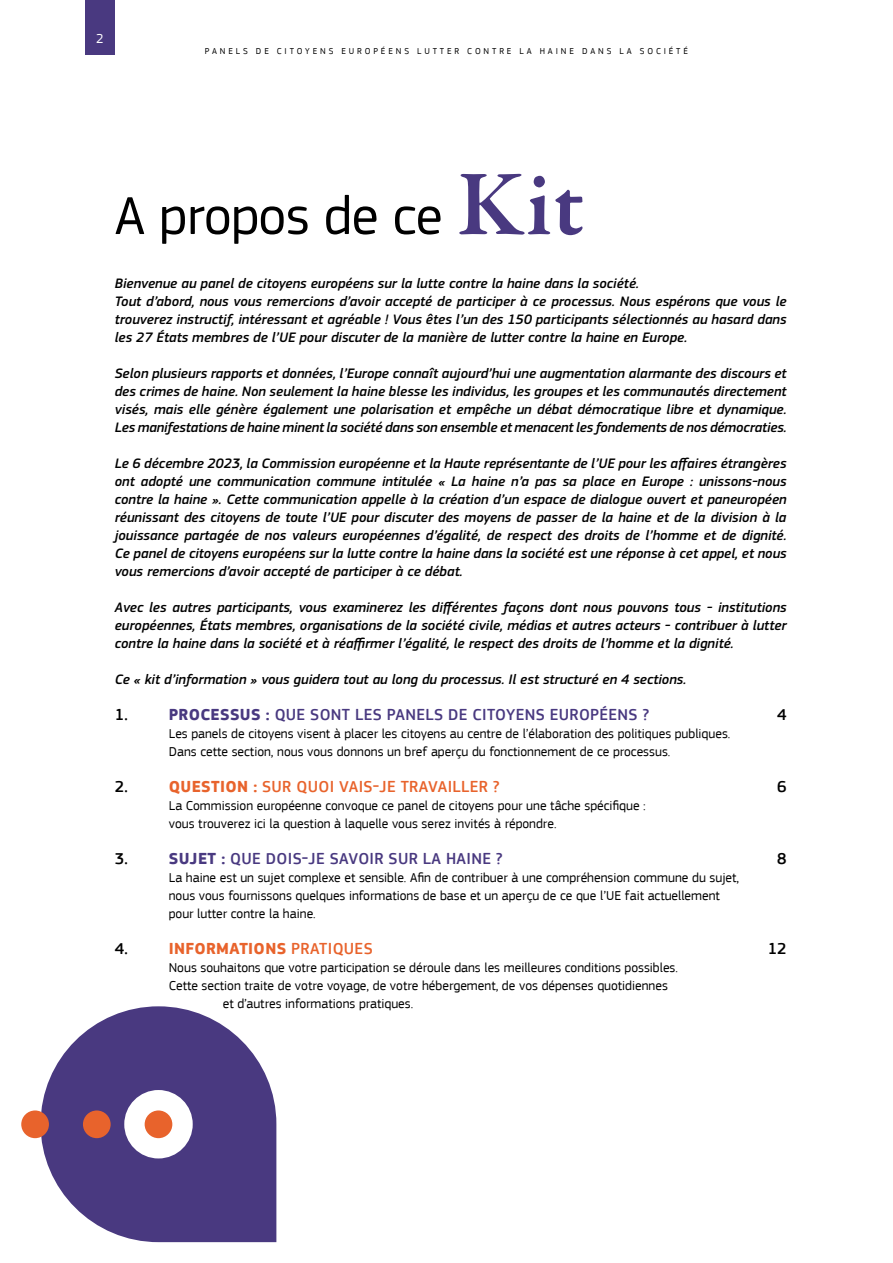
<style>
.page{position:relative;width:893px;height:1263px;background:#fff}
.page>*{position:absolute;margin:0;border:0;box-sizing:border-box;transform-origin:0 0}
.t1{font:55.5px "EC Square Sans Pro";letter-spacing:-.01em;color:#000}
.t2{font:500 16.5px "EC Square Sans Pro";letter-spacing:.02em;color:#493980}
.t3{font:500 16.5px "EC Square Sans Pro";letter-spacing:.02em;color:#e8632c}
.t4{font:700 16.5px "EC Square Sans Pro";letter-spacing:.02em;color:#e8632c}
.t5{font:500 16.5px "EC Square Sans Pro";color:#000}
.t6{font:italic 500 14.25px/18px "EC Square Sans Pro";color:#000;text-align:justify}
.t7{font:13.5px/18px "EC Square Sans Pro";color:#000}
.t8{font:13.5px "EC Square Sans Pro";color:#fff}
.t9{font:9px "EC Square Sans Pro";letter-spacing:.32em;color:#000}
.s1{font-family:"Garamond Premr Pro";font-weight:600;font-size:94.5px;color:#493980}
.s2{font-weight:700}
.s3{font-weight:500}
</style>
<div class="page">
<div style="left:85px;top:0;width:30px;height:54px;background:#493980"></div>
<svg style="left:41px;top:1006px;width:235px;height:236px;fill:#493980"></svg>
<div style="left:21px;top:1110px;width:28px;height:28px;background:#e8632c;border-radius:50%"></div>
<div style="left:83px;top:1110px;width:28px;height:28px;background:#e8632c;border-radius:50%"></div>
<p class="t8" style="left:96px;top:30px;width:9px">2</p>
<p class="t9" style="left:205px;top:46px;width:485px">PANELS DE CITOYENS EUROPÉENS LUTTER CONTRE LA HAINE DANS LA SOCIÉTÉ</p>
<h1 class="t1" style="left:115px;top:183px;width:471px">A propos de ce <span class="s1">Kit</span></h1>
<p class="t6" style="left:115px;top:275px;width:673px;text-align:left">Bienvenue au panel de citoyens européens sur la lutte contre la haine dans la société.<br>Tout d’abord, nous vous remercions d’avoir accepté de participer à ce processus. Nous espérons que vous le trouverez instructif, intéressant et agréable ! Vous êtes l’un des 150 participants sélectionnés au hasard dans les 27 États membres de l’UE pour discuter de la manière de lutter contre la haine en Europe.</p>
<p class="t6" style="left:115px;top:365px;width:673px">Selon plusieurs rapports et données, l’Europe connaît aujourd’hui une augmentation alarmante des discours et des crimes de haine. Non seulement la haine blesse les individus, les groupes et les communautés directement visés, mais elle génère également une polarisation et empêche un débat démocratique libre et dynamique.<br>Les manifestations de haine minent la société dans son ensemble et menacent les fondements de nos démocraties.</p>
<p class="t6" style="left:115px;top:455px;width:673px">Le 6 décembre 2023, la Commission européenne et la Haute représentante de l’UE pour les affaires étrangères ont adopté une communication commune intitulée « La haine n’a pas sa place en Europe : unissons-nous contre la haine ». Cette communication appelle à la création d’un espace de dialogue ouvert et paneuropéen réunissant des citoyens de toute l’UE pour discuter des moyens de passer de la haine et de la division à la jouissance partagée de nos valeurs européennes d’égalité, de respect des droits de l’homme et de dignité.<br>Ce panel de citoyens européens sur la lutte contre la haine dans la société est une réponse à cet appel, et nous vous remercions d’avoir accepté de participer à ce débat.</p>
<p class="t6" style="left:115px;top:599px;width:673px">Avec les autres participants, vous examinerez les différentes façons dont nous pouvons tous - institutions européennes, États membres, organisations de la société civile, médias et autres acteurs - contribuer à lutter contre la haine dans la société et à réaffirmer l’égalité, le respect des droits de l’homme et la dignité.</p>
<p class="t6" style="left:115px;top:671px;width:573px">Ce « kit d’information » vous guidera tout au long du processus. Il est structuré en 4 sections.</p>
<p class="t5" style="left:115px;top:705px;width:15px">1.</p>
<p class="t2" style="left:169px;top:705px;width:482px"><span class="s2">PROCESSUS :</span> QUE SONT LES PANELS DE CITOYENS EUROPÉENS ?</p>
<p class="t5" style="left:777px;top:705px;width:11px">4</p>
<p class="t7" style="left:169px;top:725px;width:563px">Les panels de citoyens visent à placer les citoyens au centre de l’élaboration des politiques publiques.<br>Dans cette section, nous vous donnons un bref aperçu du fonctionnement de ce processus.</p>
<p class="t5" style="left:115px;top:777px;width:15px">2.</p>
<p class="t3" style="left:169px;top:777px;width:332px"><span class="s2">QUESTION :</span> SUR QUOI VAIS-JE TRAVAILLER ?</p>
<p class="t5" style="left:777px;top:777px;width:11px">6</p>
<p class="t7" style="left:169px;top:797px;width:479px">La Commission européenne convoque ce panel de citoyens pour une tâche spécifique : vous trouverez ici la question à laquelle vous serez invités à répondre.</p>
<p class="t5" style="left:115px;top:849px;width:15px">3.</p>
<p class="t2" style="left:169px;top:849px;width:335px"><span class="s2">SUJET :</span> QUE DOIS-JE SAVOIR SUR LA HAINE ?</p>
<p class="t5" style="left:777px;top:849px;width:11px">8</p>
<p class="t7" style="left:169px;top:869px;width:572px">La haine est un sujet complexe et sensible. Afin de contribuer à une compréhension commune du sujet, nous vous fournissons quelques informations de base et un aperçu de ce que l’UE fait actuellement pour lutter contre la haine.</p>
<p class="t5" style="left:115px;top:939px;width:15px">4.</p>
<p class="t4" style="left:169px;top:939px;width:205px">INFORMATIONS <span class="s3">PRATIQUES</span></p>
<p class="t5" style="left:768px;top:939px;width:20px">12</p>
<p class="t7" style="left:169px;top:959px;width:511px">Nous souhaitons que votre participation se déroule dans les meilleures conditions possibles.</p>
<p class="t7" style="left:169px;top:977px;width:501px">Cette section traite de votre voyage, de votre hébergement, de vos dépenses quotidiennes</p>
<p class="t7" style="left:223px;top:995px;width:192px">et d’autres informations pratiques.</p>
</div>
